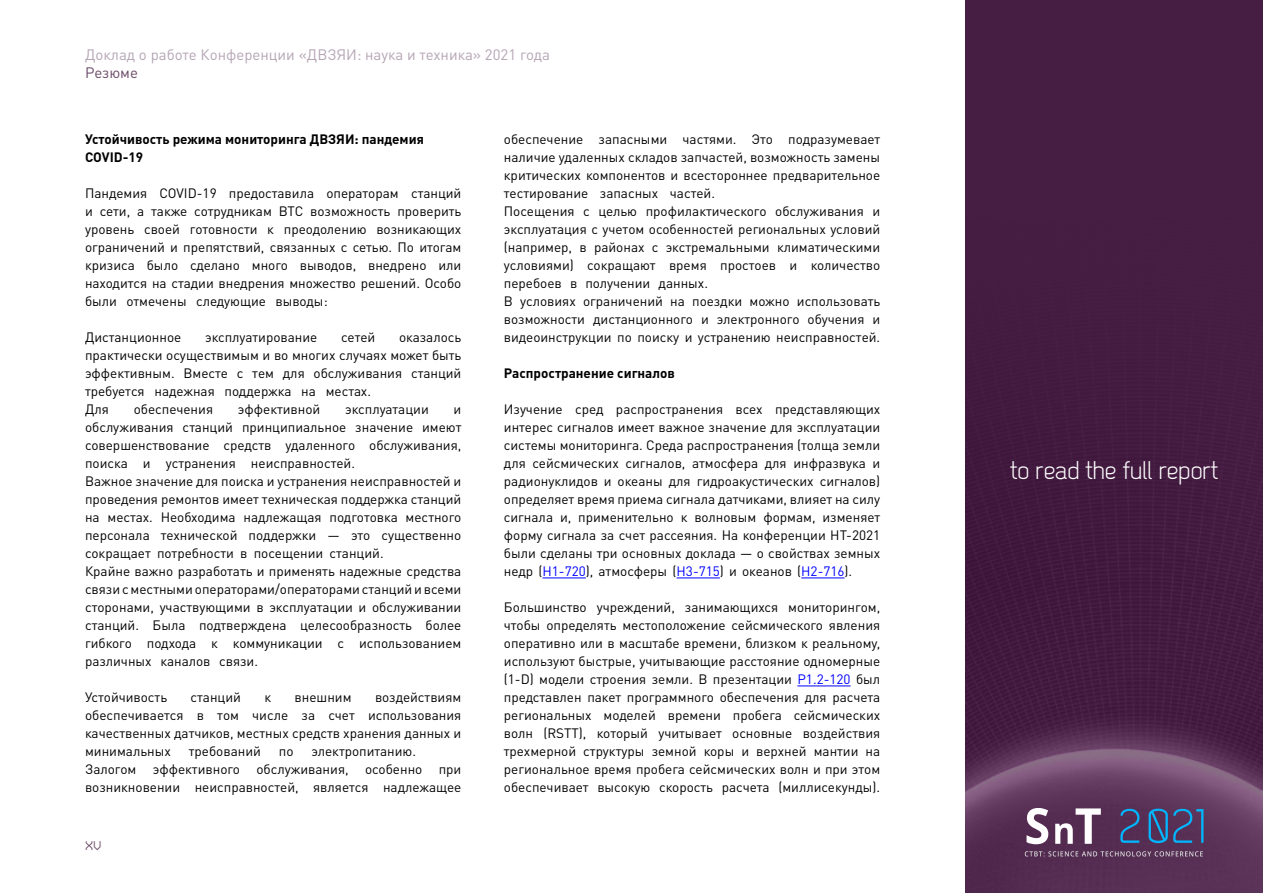
<style>
.page{position:relative;width:1263px;height:893px;background:#fff}
.page>*{position:absolute;margin:0;border:0;box-sizing:border-box;transform-origin:0 0}
.t1{font:25.5px "Dekar";color:#fff}
.t2{font:18px "Dekar";color:#6b4b69}
.t3{font:15px "DIN Pro";color:#b5a5b4}
.t4{font:15px "DIN Pro";color:#6b4b69}
.t5{font:13.5px/18px "DIN Pro";color:#000;text-align:justify}
.t6{font:700 13.5px/18px "DIN Pro";color:#000}
.s1{color:#00f}
</style>
<div class="page">
<div style="left:965px;top:0;width:298px;height:893px;background:#461e43"></div>
<img style="left:966px;top:462px;width:297px;height:431px">
<svg style="left:1026px;top:808px;width:22px;height:36px"></svg>
<svg style="left:1055px;top:808px;width:46px;height:36px"></svg>
<svg style="left:1025px;top:851px;width:178px;height:5px"></svg>
<svg style="left:1120px;top:808px;width:19px;height:35px"></svg>
<svg style="left:1148px;top:806px;width:55px;height:39px;background:#43507d"></svg>
<hr style="left:542px;top:578px;width:44px;height:1px;background:#00f">
<hr style="left:676px;top:578px;width:44px;height:1px;background:#00f">
<hr style="left:801px;top:578px;width:43px;height:1px;background:#00f">
<hr style="left:797px;top:686px;width:53px;height:1px;background:#00f">
<p class="t3" style="left:85px;top:43px;width:466px">Доклад о работе Конференции «ДВЗЯИ: наука и техника» 2021 года</p>
<p class="t4" style="left:85px;top:61px;width:55px">Резюме</p>
<p class="t6" style="left:85px;top:129px;width:340px">Устойчивость режима мониторинга ДВЗЯИ: пандемия<br>COVID-19</p>
<p class="t5" style="left:85px;top:183px;width:378px">Пандемия COVID-19 предоставила операторам станций и сети, а также сотрудникам ВТС возможность проверить уровень своей готовности к преодолению возникающих ограничений и препятствий, связанных с сетью. По итогам кризиса было сделано много выводов, внедрено или находится на стадии внедрения множество решений. Особо были отмечены следующие выводы:</p>
<p class="t5" style="left:85px;top:327px;width:98px">Дистанционное</p>
<p class="t5" style="left:205px;top:327px;width:114px">эксплуатирование</p>
<p class="t5" style="left:341px;top:327px;width:36px">сетей</p>
<p class="t5" style="left:85px;top:327px;width:378px;text-align:left;text-indent:314px">оказалось практически осуществимым и во многих случаях может быть эффективным. Вместе с тем для обслуживания станций требуется надежная поддержка на местах.<br>Для</p>
<p class="t5" style="left:134px;top:399px;width:81px">обеспечения</p>
<p class="t5" style="left:238px;top:399px;width:84px">эффективной</p>
<p class="t5" style="left:345px;top:399px;width:85px">эксплуатации</p>
<p class="t5" style="left:85px;top:399px;width:378px;text-align:left;text-indent:369px">и обслуживания станций принципиальное значение имеют совершенствование средств удаленного обслуживания, поиска и устранения неисправностей.<br>Важное значение для поиска и устранения неисправностей и проведения ремонтов имеет техническая поддержка станций на местах. Необходима надлежащая подготовка местного персонала технической поддержки — это существенно сокращает потребности в посещении станций.<br>Крайне важно разработать и применять надежные средства связи с местными операторами/операторами станций и всеми сторонами, участвующими в эксплуатации и обслуживании станций. Была подтверждена целесообразность более гибкого подхода к коммуникации с использованием различных каналов связи.</p>
<p class="t5" style="left:85px;top:687px;width:84px">Устойчивость</p>
<p class="t5" style="left:191px;top:687px;width:52px">станций</p>
<p class="t5" style="left:264px;top:687px;width:8px">к</p>
<p class="t5" style="left:295px;top:687px;width:59px">внешним</p>
<p class="t5" style="left:85px;top:687px;width:378px;text-indent:290px">воздействиям обеспечивается в том числе за счет использования качественных датчиков, местных средств хранения данных и минимальных</p>
<p class="t5" style="left:189px;top:741px;width:74px">требований</p>
<p class="t5" style="left:279px;top:741px;width:16px">по</p>
<p class="t5" style="left:85px;top:741px;width:378px;text-align:left;text-indent:226px">электропитанию.<br>Залогом эффективного обслуживания, особенно при возникновении неисправностей, является надлежащее</p>
<h2 class="t2" style="left:85px;top:835px;width:18px">xv</h2>
<p class="t5" style="left:504px;top:129px;width:378px;text-align:left">обеспечение запасными частями. Это подразумевает наличие удаленных складов запчастей, возможность замены критических компонентов и всестороннее предварительное тестирование запасных частей.<br>Посещения с целью профилактического обслуживания и эксплуатация с учетом особенностей региональных условий (например, в районах с экстремальными климатическими условиями) сокращают время простоев и количество перебоев в получении данных.<br>В условиях ограничений на поездки можно использовать возможности дистанционного и электронного обучения и видеоинструкции по поиску и устранению неисправностей.</p>
<p class="t6" style="left:504px;top:362px;width:173px">Распространение сигналов</p>
<p class="t5" style="left:504px;top:399px;width:378px">Изучение сред распространения всех представляющих интерес сигналов имеет важное значение для эксплуатации системы мониторинга. Среда распространения (толща земли для сейсмических сигналов, атмосфера для инфразвука и радионуклидов и океаны для гидроакустических сигналов) определяет время приема сигнала датчиками, влияет на силу сигнала и, применительно к волновым формам, изменяет форму сигнала за счет рассеяния. На конференции НТ-2021 были сделаны три основных доклада — о свойствах земных недр (<span class="s1">H1-720</span>), атмосферы (<span class="s1">H3-715</span>) и океанов (<span class="s1">H2-716</span>).</p>
<p class="t5" style="left:504px;top:597px;width:378px">Большинство учреждений, занимающихся мониторингом, чтобы определять местоположение сейсмического явления оперативно или в масштабе времени, близком к реальному, используют быстрые, учитывающие расстояние одномерные (1-D) модели строения земли. В презентации <span class="s1">P1.2-120</span> был представлен пакет программного обеспечения для расчета региональных моделей времени пробега сейсмических волн (RSTT), который учитывает основные воздействия трехмерной структуры земной коры и верхней мантии на региональное время пробега сейсмических волн и при этом обеспечивает высокую скорость расчета (миллисекунды).</p>
<h1 class="t1" style="left:1010px;top:458px;width:209px">to read the full report</h1>
</div>
